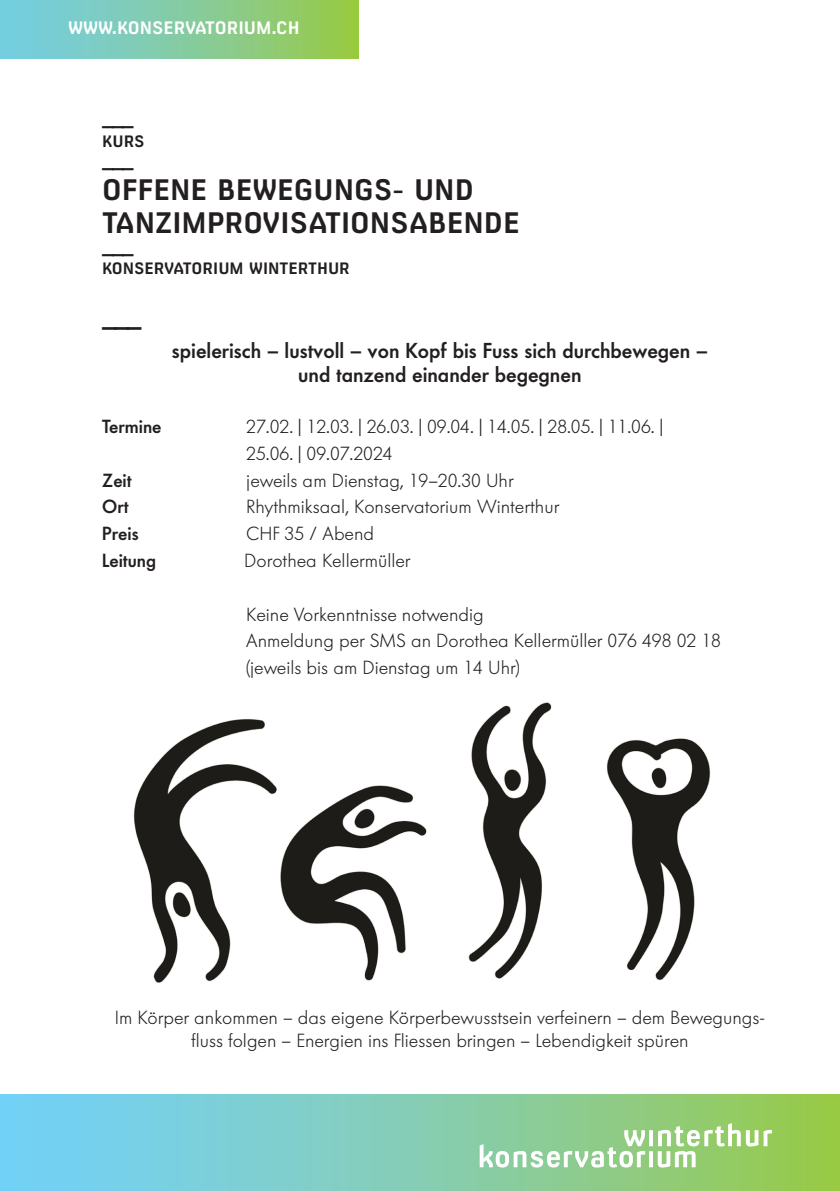
<style>
.page{position:relative;width:840px;height:1191px;background:#fff}
.page>*{position:absolute;margin:0;border:0;box-sizing:border-box;transform-origin:0 0}
.t1{font:700 28px "Milibus Rg";color:#231f20}
.Strich{font:700 24.2px "Milibus Rg";color:#231f20}
.Untertitel{font:500 21.4px "Futura BQ";color:#231f20}
.Strich-2{font:700 19.4px "Milibus Rg";color:#231f20}
.Untertitel-2{font:300 18.8px/26.8px "Futura BQ";color:#231f20}
.Untertitel-3{font:500 18.8px "Futura BQ";color:#231f20}
.t2{font:700 17px "Milibus Rg";color:#fff}
.Titel_klein{font:700 15.6px "Milibus Rg";color:#231f20}
</style>
<div class="page">
<img style="left:133px;top:702px;width:578px;height:280px">
<div style="left:0;top:0;width:358px;height:58px;background:linear-gradient(to right,#72ceee,#98c94c)"></div>
<div style="left:0;top:1094px;width:839px;height:97px;background:linear-gradient(to right,#72d1ff,#99ca52)"></div>
<svg style="left:479px;top:1123px;width:292px;height:44px"></svg>
<p class="t2" style="left:68px;top:18px;width:233px">WWW.KONSERVATORIUM.CH</p>
<p class="Strich-2" style="left:102px;top:107px;width:33px">___</p>
<p class="Titel_klein" style="left:102px;top:132px;width:44px">KURS</p>
<p class="Strich-2" style="left:102px;top:149px;width:33px">___</p>
<p class="t1" style="left:102px;top:173px;width:373px">OFFENE BEWEGUNGS- UND</p>
<p class="t1" style="left:102px;top:206px;width:419px">TANZIMPROVISATIONSABENDE</p>
<p class="Strich-2" style="left:102px;top:235px;width:33px">___</p>
<p class="Titel_klein" style="left:102px;top:259px;width:249px">KONSERVATORIUM WINTERTHUR</p>
<p class="Strich" style="left:102px;top:304px;width:41px">___</p>
<p class="Untertitel" style="left:172px;top:336px;width:537px">spielerisch – lustvoll – von Kopf bis Fuss sich durchbewegen –</p>
<p class="Untertitel" style="left:298px;top:360px;width:284px">und tanzend einander begegnen</p>
<p class="Untertitel-3" style="left:102px;top:414px;width:61px">Termine</p>
<p class="Untertitel-2" style="left:246px;top:413px;width:418px">27.02. | 12.03. | 26.03. | 09.04. | 14.05. | 28.05. | 11.06. |<br>25.06. | 09.07.2024</p>
<p class="Untertitel-3" style="left:102px;top:468px;width:31px">Zeit</p>
<p class="Untertitel-2" style="left:246px;top:466px;width:269px">jeweils am Dienstag, 19–20.30 Uhr</p>
<p class="Untertitel-3" style="left:102px;top:494px;width:28px">Ort</p>
<p class="Untertitel-2" style="left:246px;top:493px;width:314px">Rhythmiksaal, Konservatorium Winterthur</p>
<p class="Untertitel-3" style="left:102px;top:521px;width:38px">Preis</p>
<p class="Untertitel-2" style="left:246px;top:520px;width:129px">CHF 35 / Abend</p>
<p class="Untertitel-3" style="left:102px;top:548px;width:55px">Leitung</p>
<p class="Untertitel-2" style="left:244px;top:547px;width:168px">Dorothea Kellermüller</p>
<p class="Untertitel-2" style="left:246px;top:600px;width:239px">Keine Vorkenntnisse notwendig</p>
<p class="Untertitel-2" style="left:246px;top:627px;width:476px">Anmeldung per SMS an Dorothea Kellermüller 076 498 02 18</p>
<p class="Untertitel-2" style="left:246px;top:654px;width:275px">(jeweils bis am Dienstag um 14 Uhr)</p>
<p class="Untertitel-2" style="left:115px;top:1006px;width:651px;line-height:22.6px;text-align:center">Im Körper ankommen – das eigene Körperbewusstsein verfeinern – dem Bewegungs&shy;fluss folgen – Energien ins Fliessen bringen – Lebendigkeit spüren</p>
</div>
